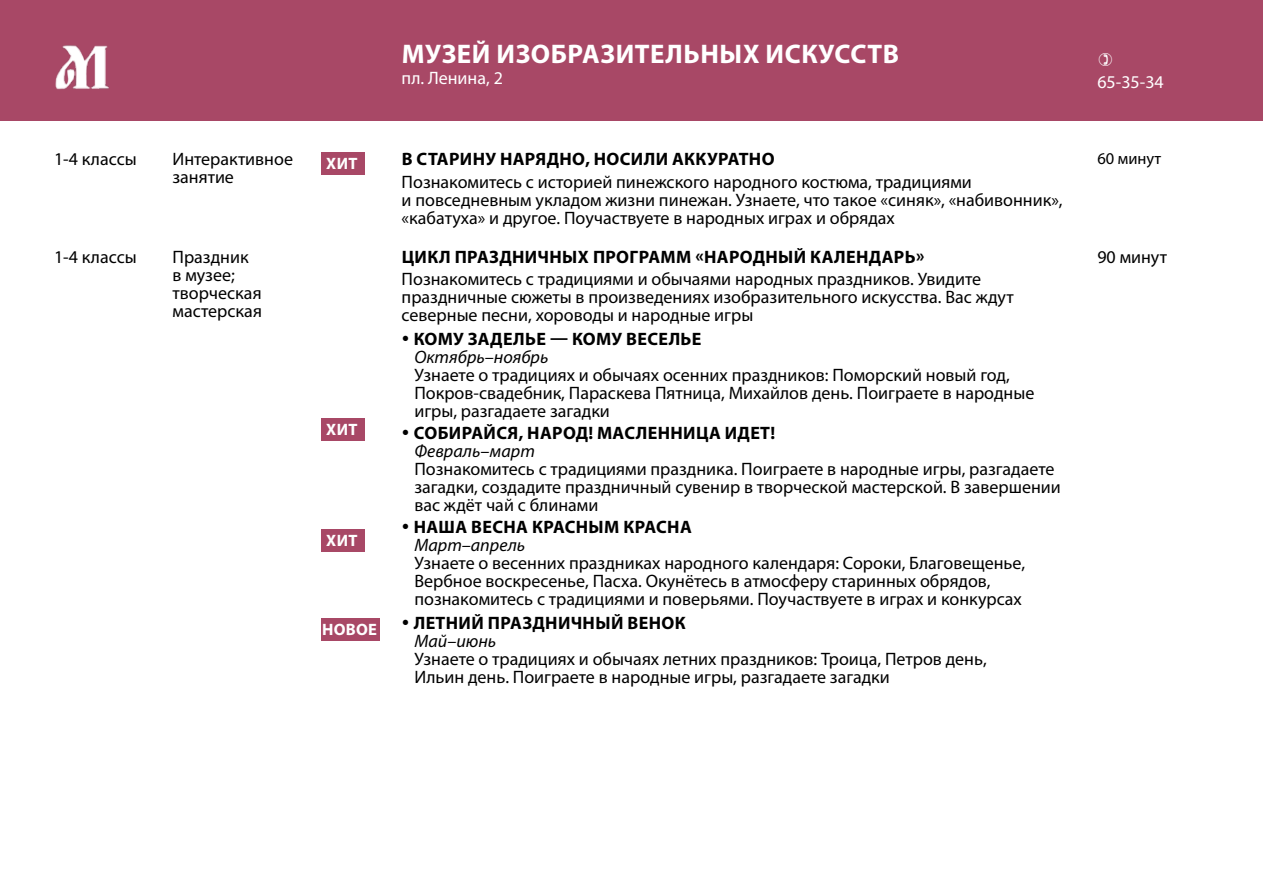
<style>
.page{position:relative;width:1263px;height:893px;background:#fff}
.page>*{position:absolute;margin:0;border:0;box-sizing:border-box;transform-origin:0 0}
.t1{font:700 27px "Myriad Pro";letter-spacing:.02em;color:#fff}
.t2{font:18px/18px "Myriad Pro";color:#000}
.t3{font:700 18px/18px "Myriad Pro";letter-spacing:.02em;color:#000}
.t4{font:18px "Myriad Pro";color:#fff}
.t5{font:700 16.5px "Myriad Pro";letter-spacing:.02em;color:#fff}
.t6{font:16.5px "Myriad Pro";color:#000}
.s1{font-weight:400;font-style:italic}
</style>
<div class="page">
<div style="left:0;top:0;width:1263px;height:121px;background:#a84866"></div>
<img style="left:55px;top:45px;width:54px;height:45px">
<div style="left:321px;top:418px;width:43px;height:23px;background:#a84866"></div>
<div style="left:321px;top:529px;width:43px;height:23px;background:#a84866"></div>
<div style="left:321px;top:618px;width:58px;height:23px;background:#a84866"></div>
<div style="left:321px;top:152px;width:43px;height:23px;background:#a84866"></div>
<h1 class="t1" style="left:402px;top:36px;width:499px">МУЗЕЙ ИЗОБРАЗИТЕЛЬНЫХ ИСКУССТВ</h1>
<p class="t4" style="left:402px;top:66px;width:103px">пл. Ленина, 2</p>
<p class="t4" style="left:1097px;top:71px;width:68px">65-35-34</p>
<p class="t2" style="left:54px;top:150px;width:84px">1-4 классы</p>
<p class="t2" style="left:172px;top:150px;width:122px">Интерактивное занятие</p>
<p class="t3" style="left:402px;top:150px;width:374px">В СТАРИНУ НАРЯДНО, НОСИЛИ АККУРАТНО</p>
<p class="t5" style="left:326px;top:153px;width:33px">ХИТ</p>
<p class="t2" style="left:402px;top:172px;width:662px">Познакомитесь с историей пинежского народного костюма, традициями<br>и повседневным укладом жизни пинежан. Узнаете, что такое «синяк», «набивонник», «кабатуха» и другое. Поучаствуете в народных играх и обрядах</p>
<p class="t2" style="left:54px;top:247px;width:84px">1-4 классы</p>
<p class="t2" style="left:172px;top:247px;width:91px">Праздник в музее; творческая мастерская</p>
<p class="t5" style="left:326px;top:419px;width:33px">ХИТ</p>
<p class="t5" style="left:326px;top:530px;width:33px">ХИТ</p>
<p class="t5" style="left:322px;top:619px;width:57px">НОВОЕ</p>
<p class="t3" style="left:402px;top:247px;width:524px">ЦИКЛ ПРАЗДНИЧНЫХ ПРОГРАММ «НАРОДНЫЙ КАЛЕНДАРЬ»</p>
<p class="t2" style="left:402px;top:269px;width:614px">Познакомитесь с традициями и обычаями народных праздников. Увидите праздничные сюжеты в произведениях изобразительного искусства. Вас ждут северные песни, хороводы и народные игры</p>
<p class="t3" style="left:414px;top:329px;width:289px;text-indent:-13px">• КОМУ ЗАДЕЛЬЕ — КОМУ ВЕСЕЛЬЕ<br><span class="s1">Октябрь–ноябрь</span></p>
<p class="t2" style="left:414px;top:365px;width:621px">Узнаете о традициях и обычаях осенних праздников: Поморский новый год,<br>Покров-свадебник, Параскева Пятница, Михайлов день. Поиграете в народные игры, разгадаете загадки</p>
<p class="t3" style="left:414px;top:423px;width:362px;text-indent:-13px">• СОБИРАЙСЯ, НАРОД! МАСЛЕННИЦА ИДЕТ!<br><span class="s1">Февраль–март</span></p>
<p class="t2" style="left:414px;top:459px;width:648px">Познакомитесь с традициями праздника. Поиграете в народные игры, разгадаете загадки, создадите праздничный сувенир в творческой мастерской. В завершении вас ждёт чай с блинами</p>
<p class="t3" style="left:414px;top:517px;width:279px;text-indent:-13px">• НАША ВЕСНА КРАСНЫМ КРАСНА<br><span class="s1">Март–апрель</span></p>
<p class="t2" style="left:414px;top:554px;width:612px">Узнаете о весенних праздниках народного календаря: Сороки, Благовещенье,<br>Вербное воскресенье, Пасха. Окунётесь в атмосферу старинных обрядов, познакомитесь с традициями и поверьями. Поучаствуете в играх и конкурсах</p>
<p class="t3" style="left:414px;top:613px;width:273px;text-indent:-13px">• ЛЕТНИЙ ПРАЗДНИЧНЫЙ ВЕНОК<br><span class="s1">Май–июнь</span></p>
<p class="t2" style="left:414px;top:650px;width:574px">Узнаете о традициях и обычаях летних праздников: Троица, Петров день,<br>Ильин день. Поиграете в народные игры, разгадаете загадки</p>
<p class="t6" style="left:1097px;top:148px;width:65px">60 минут</p>
<p class="t2" style="left:1097px;top:247px;width:71px">90 минут</p>
</div>
